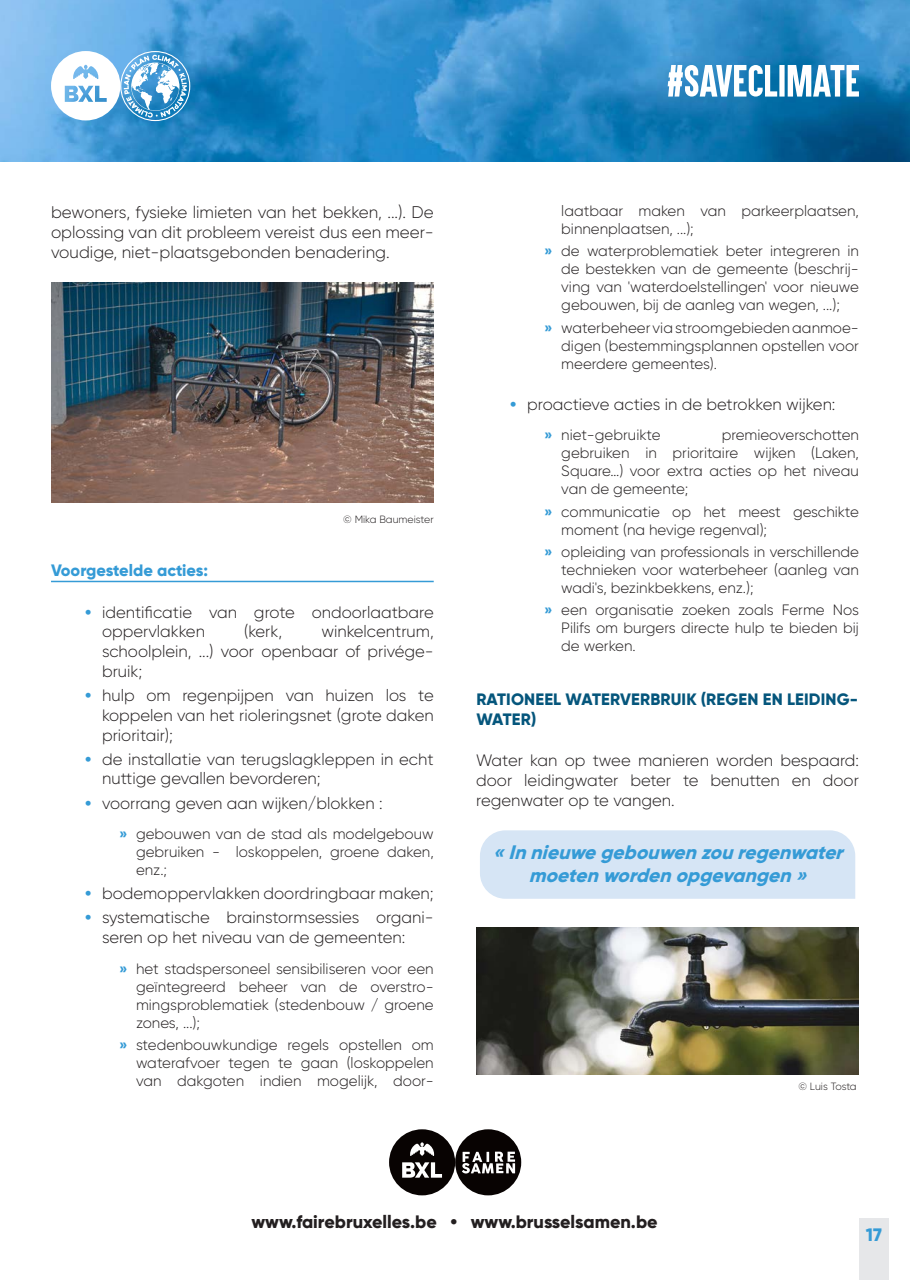
<style>
.page{position:relative;width:910px;height:1280px;background:#fff}
.page>*{position:absolute;margin:0;border:0;box-sizing:border-box;transform-origin:0 0}
.Citations{font:italic 800 19.5px/23.4px "Gilroy";color:#359bd6;text-align:center}
.t1{font:800 18px "Gilroy";color:#231f20}
.t2{font:800 18px "Gilroy";color:#359bd6}
.Texte{font:300 16.8px/20.2px "Gilroy";color:#231f20;text-align:justify}
.Texte-2{font:300 16.5px/19.8px "Gilroy";color:#231f20}
.Sous-titres_1{font:800 16.5px/19.8px "Gilroy";letter-spacing:.01em;color:#05567c}
.Sous-titres_2{font:800 16.5px "Gilroy";letter-spacing:-.005em;color:#359bd6}
.t3{font:300 15px/18px "Gilroy";color:#231f20;text-align:justify}
.Texte-3{font:300 10.5px "Gilroy";color:#231f20}
.s1{font-weight:800;color:#359bd6}
</style>
<div class="page">
<img style="left:0;top:0;width:910px;height:162px">
<svg style="left:668px;top:65px;width:191px;height:32px"></svg>
<svg style="left:51px;top:51px;width:139px;height:70px"></svg>
<svg style="left:389px;top:1129px;width:132px;height:66px"></svg>
<div style="left:859px;top:1218px;width:30px;height:62px;background:#e6e7e9"></div>
<hr style="left:51px;top:581px;width:383px;height:1px;background:#359bd6">
<img style="left:51px;top:283px;width:383px;height:220px">
<div style="left:480px;top:830px;width:375px;height:69px;background:#d6e5f5"></div>
<img style="left:476px;top:928px;width:383px;height:147px">
<p class="Texte" style="left:51px;top:201px;width:384px">bewoners, fysieke limieten van het bekken, ...). De oplossing van dit probleem vereist dus een meer&shy;voudige, niet-plaatsgebonden benadering.</p>
<p class="Texte-3" style="left:343px;top:513px;width:92px">© Mika Baumeister</p>
<p class="Sous-titres_2" style="left:51px;top:560px;width:158px">Voorgestelde acties:</p>
<p class="Texte-2" style="left:102px;top:602px;width:333px;text-indent:-17px"><span class="s1">•</span> identificatie van grote ondoorlaatbare oppervlakken</p>
<p class="Texte-2" style="left:244px;top:621px;width:40px">(kerk,</p>
<p class="Texte-2" style="left:102px;top:621px;width:333px;text-align:justify;text-indent:219px">winkelcentrum, schoolplein, ...) voor openbaar of privége&shy;bruik;</p>
<p class="Texte-2" style="left:102px;top:685px;width:333px;text-align:justify;text-indent:-17px"><span class="s1">•</span> hulp om regenpijpen van huizen los te koppelen van het rioleringsnet (grote daken prioritair);</p>
<p class="Texte-2" style="left:102px;top:749px;width:333px;text-indent:-17px"><span class="s1">•</span> de installatie van terugslagkleppen in echt nuttige gevallen bevorderen;</p>
<p class="Texte-2" style="left:85px;top:793px;width:299px"><span class="s1">•</span> voorrang geven aan wijken/blokken :</p>
<p class="t3" style="left:136px;top:825px;width:299px;text-indent:-17px"><span class="s1">»</span> gebouwen van de stad als modelgebouw gebruiken - loskoppelen, groene daken, enz.;</p>
<p class="Texte-2" style="left:85px;top:883px;width:350px"><span class="s1">•</span> bodemoppervlakken doordringbaar maken;</p>
<p class="Texte-2" style="left:102px;top:907px;width:333px;text-indent:-17px"><span class="s1">•</span> systematische brainstormsessies organi&shy;seren op het niveau van de gemeenten:</p>
<p class="t3" style="left:136px;top:959px;width:299px;text-indent:-17px"><span class="s1">»</span> het stadspersoneel sensibiliseren voor een geïntegreerd beheer van de overstro&shy;mingsproblematiek (stedenbouw / groene zones, ...);</p>
<p class="t3" style="left:136px;top:1036px;width:299px;text-indent:-17px"><span class="s1">»</span> stedenbouwkundige regels opstellen om waterafvoer tegen te gaan (loskoppelen van dakgoten indien mogelijk, door-</p>
<p class="t3" style="left:561px;top:202px;width:299px">laatbaar maken van parkeerplaatsen, binnenplaatsen, ...);</p>
<p class="t3" style="left:561px;top:242px;width:299px;text-align:left;text-indent:-17px"><span class="s1">»</span> de waterproblematiek beter integreren in de bestekken van de gemeente (beschrij&shy;ving van 'waterdoelstellingen' voor nieuwe gebouwen, bij de aanleg van wegen, ...);</p>
<p class="t3" style="left:561px;top:318px;width:299px;text-indent:-17px"><span class="s1">»</span> waterbeheer via stroomgebieden aanmoe&shy;digen (bestemmingsplannen opstellen voor meerdere gemeentes).</p>
<p class="Texte-2" style="left:510px;top:394px;width:327px"><span class="s1">•</span> proactieve acties in de betrokken wijken:</p>
<p class="t3" style="left:544px;top:426px;width:118px"><span class="s1">»</span> niet-gebruikte</p>
<p class="t3" style="left:561px;top:426px;width:299px;text-indent:160px">premieoverschotten gebruiken in prioritaire wijken (Laken, Square…) voor extra acties op het niveau van de gemeente;</p>
<p class="t3" style="left:561px;top:502px;width:299px;text-indent:-17px"><span class="s1">»</span> communicatie op het meest geschikte moment (na hevige regenval);</p>
<p class="t3" style="left:561px;top:543px;width:299px;text-indent:-17px"><span class="s1">»</span> opleiding van professionals in verschillende technieken voor waterbeheer (aanleg van wadi's, bezinkbekkens, enz.);</p>
<p class="t3" style="left:561px;top:601px;width:299px;text-indent:-17px"><span class="s1">»</span> een organisatie zoeken zoals Ferme Nos Pilifs om burgers directe hulp te bieden bij de werken.</p>
<p class="Sous-titres_1" style="left:476px;top:689px;width:381px">RATIONEEL WATERVERBRUIK (REGEN EN LEIDING-<br>WATER)</p>
<p class="Texte-2" style="left:476px;top:750px;width:384px;text-align:justify">Water kan op twee manieren worden bespaard: door leidingwater beter te benutten en door regenwater op te vangen.</p>
<p class="Citations" style="left:493px;top:840px;width:358px">«Innieuwegebouwenzouregenwater moetenwordenopgevangen»</p>
<p class="Texte-3" style="left:798px;top:1080px;width:60px">© Luis Tosta</p>
<p class="t1" style="left:251px;top:1210px;width:408px">www.fairebruxelles.be • www.brusselsamen.be</p>
<p class="t2" style="left:866px;top:1223px;width:18px">17</p>
</div>
